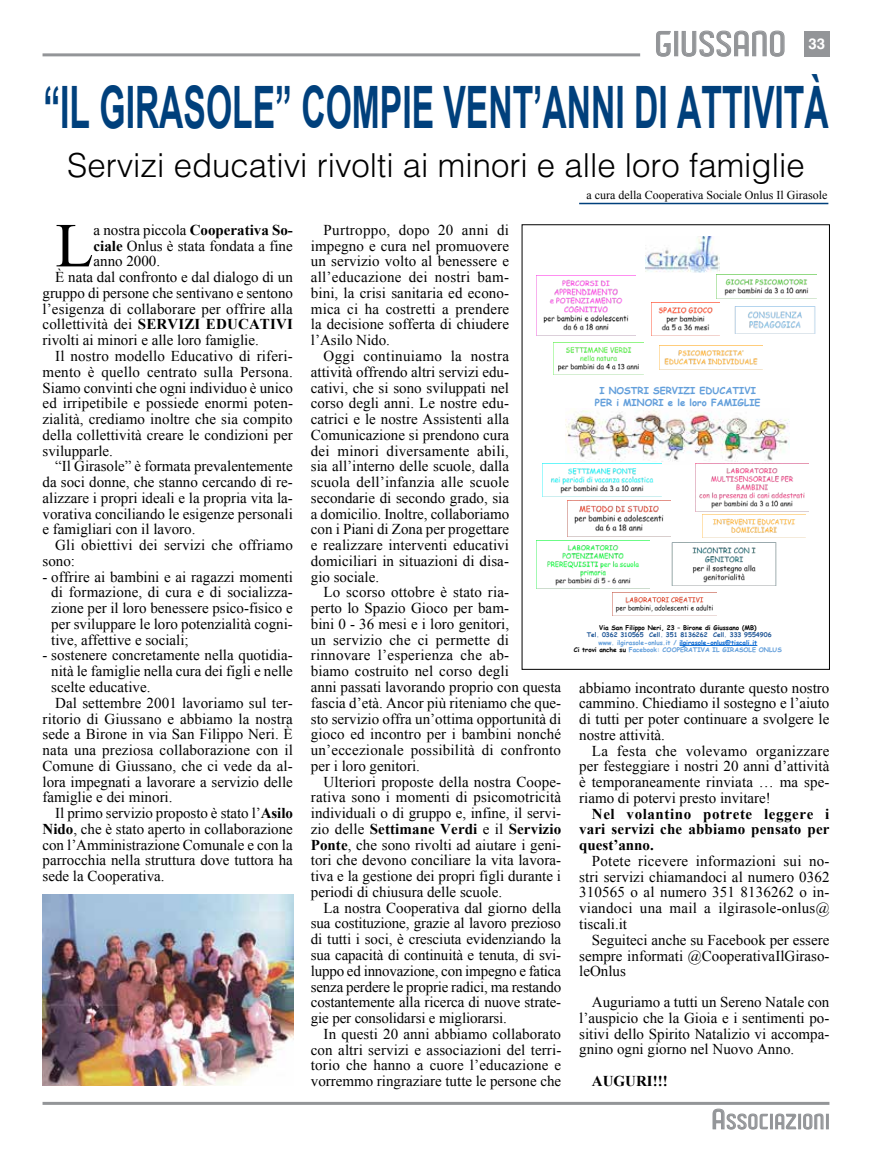
<style>
.page{position:relative;width:872px;height:1149px;background:#fff}
.page>*{position:absolute;margin:0;border:0;box-sizing:border-box;transform-origin:0 0}
.t1{font:62.55px "Times New Roman";color:#000}
.t2{font:700 58.5px "Arial";color:#00407c;scale:.57 1}
.t3{font:300 33px "Helvetica LT Std";color:#000}
.t4{font:500 31.95px "Paragon";letter-spacing:.04em;color:#939598}
.t5{font:500 19.2px "Paragon";letter-spacing:.065em;color:#939598}
.t6{font:15px/15.8px "Times New Roman";color:#000;text-align:justify}
.t7{font:700 15px/15.8px "Times New Roman";letter-spacing:.01em;color:#000;text-align:justify}
.t8{font:12px "Times New Roman";color:#000}
.t9{font:700 9.6px/11.6px "Comic Sans MS";color:#639fdb;text-align:center}
.t10{font:700 6.45px/7.6px "Comic Sans MS";color:#639fdb;text-align:center}
.t11{font:700 6.45px "Comic Sans MS";color:#000}
.s1{font-weight:700}
.s2{font-weight:400}
.s3{color:#225897}
.s4{color:#0c6ad3}
.s5{color:#000}
.s6{font-size:25.5px}
</style>
<div class="page">
<div style="left:804px;top:31px;width:25px;height:25px;background:#939598"></div>
<hr style="left:43px;top:1101px;width:786px;height:3px;background:#939598">
<hr style="left:43px;top:53px;width:597px;height:3px;background:#939598">
<svg style="left:656px;top:31px;width:15px;height:26px"></svg>
<div style="left:674px;top:31px;width:4px;height:25px;border:1px solid #939598"></div>
<svg style="left:681px;top:30px;width:104px;height:27px"></svg>
<svg style="left:712px;top:1108px;width:112px;height:21px"></svg>
<div style="left:826px;top:1113px;width:3px;height:15px;border:1px solid #939598"></div>
<hr style="left:579px;top:203px;width:249px;height:1px;background:#00407c">
<hr style="left:679px;top:645px;width:78px;height:1px;background:#0c6ad3">
<img style="left:566px;top:410px;width:223px;height:54px">
<img style="left:645px;top:236px;width:75px;height:36px">
<img style="left:536px;top:275px;width:99px;height:60px">
<img style="left:716px;top:274px;width:100px;height:24px">
<img style="left:651px;top:302px;width:69px;height:33px">
<img style="left:734px;top:306px;width:82px;height:27px">
<img style="left:553px;top:342px;width:91px;height:32px">
<img style="left:659px;top:345px;width:103px;height:24px">
<img style="left:695px;top:463px;width:113px;height:48px">
<img style="left:542px;top:463px;width:119px;height:33px">
<img style="left:567px;top:500px;width:103px;height:36px">
<img style="left:702px;top:514px;width:103px;height:23px">
<img style="left:536px;top:540px;width:113px;height:48px">
<img style="left:671px;top:542px;width:106px;height:43px">
<img style="left:613px;top:592px;width:103px;height:21px">
<img style="left:43px;top:894px;width:250px;height:190px">
<h3 class="t4" style="left:655px;top:31px;width:172px">GIUSSANO <sup>33</sup></h3>
<h2 class="t2" style="left:43px;top:68px;width:1379px">“IL GIRASOLE” COMPIE VENT’ANNI DI ATTIVITÀ</h2>
<h3 class="t3" style="left:67px;top:145px;width:739px">Servizi educativi rivolti ai minori e alle loro famiglie</h3>
<p class="t8" style="left:586px;top:187px;width:242px">a cura della Cooperativa Sociale Onlus Il Girasole</p>
<h1 class="t1" style="left:55px;top:203px;width:40px">L</h1>
<p class="t6" style="left:93px;top:222px;width:201px">a nostra piccola <span class="s1">Cooperativa So-</span></p>
<p class="t6" style="left:93px;top:237px;width:201px"><span class="s1">ciale</span> Onlus è stata fondata a fine</p>
<p class="t6" style="left:93px;top:253px;width:68px">anno 2000.</p>
<p class="t6" style="left:55px;top:269px;width:239px">È nata dal confronto e dal dialogo di un</p>
<p class="t6" style="left:43px;top:285px;width:252px">gruppo di persone che sentivano e sentono</p>
<p class="t6" style="left:43px;top:300px;width:252px">l’esigenza di collaborare per offrire alla</p>
<p class="t7" style="left:43px;top:316px;width:252px"><span class="s2">collettività dei</span> SERVIZI EDUCATIVI</p>
<p class="t6" style="left:43px;top:332px;width:218px">rivolti ai minori e alle loro famiglie.</p>
<p class="t6" style="left:55px;top:348px;width:239px">Il nostro modello Educativo di riferi-</p>
<p class="t6" style="left:43px;top:363px;width:252px">mento è quello centrato sulla Persona.</p>
<p class="t6" style="left:43px;top:379px;width:252px">Siamo convinti che ogni individuo è unico</p>
<p class="t6" style="left:43px;top:395px;width:252px">ed irripetibile e possiede enormi poten-</p>
<p class="t6" style="left:43px;top:411px;width:252px">zialità, crediamo inoltre che sia compito</p>
<p class="t6" style="left:43px;top:426px;width:252px">della collettività creare le condizioni per</p>
<p class="t6" style="left:43px;top:442px;width:72px">svilupparle.</p>
<p class="t6" style="left:55px;top:458px;width:239px">“Il Girasole” è formata prevalentemente</p>
<p class="t6" style="left:43px;top:474px;width:252px">da soci donne, che stanno cercando di re-</p>
<p class="t6" style="left:43px;top:489px;width:252px">alizzare i propri ideali e la propria vita la-</p>
<p class="t6" style="left:43px;top:505px;width:252px">vorativa conciliando le esigenze personali</p>
<p class="t6" style="left:43px;top:521px;width:154px">e famigliari con il lavoro.</p>
<p class="t6" style="left:55px;top:537px;width:239px">Gli obiettivi dei servizi che offriamo</p>
<p class="t6" style="left:43px;top:552px;width:34px">sono:</p>
<p class="t6" style="left:51px;top:568px;width:243px;text-indent:-9px">- offrire ai bambini e ai ragazzi momenti di formazione, di cura e di socializza&shy;zione per il loro benessere psico-fisico e per sviluppare le loro potenzialità cogni&shy;tive, affettive e sociali;</p>
<p class="t6" style="left:43px;top:647px;width:252px">- sostenere concretamente nella quotidia-</p>
<p class="t6" style="left:51px;top:663px;width:243px">nità le famiglie nella cura dei figli e nelle</p>
<p class="t6" style="left:51px;top:678px;width:101px">scelte educative.</p>
<p class="t6" style="left:55px;top:694px;width:239px">Dal settembre 2001 lavoriamo sul ter-</p>
<p class="t6" style="left:43px;top:710px;width:252px">ritorio di Giussano e abbiamo la nostra</p>
<p class="t6" style="left:43px;top:726px;width:252px">sede a Birone in via San Filippo Neri. È</p>
<p class="t6" style="left:43px;top:741px;width:252px">nata una preziosa collaborazione con il</p>
<p class="t6" style="left:43px;top:757px;width:252px">Comune di Giussano, che ci vede da al-</p>
<p class="t6" style="left:43px;top:773px;width:252px">lora impegnati a lavorare a servizio delle</p>
<p class="t6" style="left:43px;top:789px;width:131px">famiglie e dei minori.</p>
<p class="t6" style="left:55px;top:804px;width:239px">Il primo servizio proposto è stato l’<span class="s1">Asilo</span></p>
<p class="t6" style="left:43px;top:820px;width:252px"><span class="s1">Nido</span>, che è stato aperto in collaborazione</p>
<p class="t6" style="left:43px;top:836px;width:252px">con l’Amministrazione Comunale e con la</p>
<p class="t6" style="left:43px;top:852px;width:252px">parrocchia nella struttura dove tuttora ha</p>
<p class="t6" style="left:43px;top:867px;width:124px">sede la Cooperativa.</p>
<p class="t6" style="left:311px;top:222px;width:200px;text-indent:13px">Purtroppo, dopo 20 anni di impegno e cura nel promuovere un servizio volto al benessere e all’educazione dei nostri bam&shy;bini, la crisi sanitaria ed econo&shy;mica ci ha costretti a prendere la decisione sofferta di chiudere l’Asilo Nido.</p>
<p class="t6" style="left:311px;top:348px;width:200px;text-indent:13px">Oggi continuiamo la nostra attività offrendo altri servizi edu&shy;cativi, che si sono sviluppati nel corso degli anni. Le nostre edu&shy;catrici e le nostre Assistenti alla Comunicazione si prendono cura dei minori diversamente abili, sia all’interno delle scuole, dalla scuola dell’infanzia alle scuole secondarie di secondo grado, sia a domicilio. Inoltre, collaboriamo con i Piani di Zona per progettare e realizzare interventi educativi domiciliari in situazioni di disa&shy;gio sociale.</p>
<p class="t6" style="left:311px;top:584px;width:252px;text-align:left;text-indent:13px">Lo scorso ottobre è stato ria-<br>perto lo Spazio Gioco per bam-<br>bini 0 - 36 mesi e i loro genitori,<br>un servizio che ci permette di rinnovare l’esperienza che ab-<br>biamo costruito nel corso degli<br>anni passati lavorando proprio con questa fascia d’età. Ancor più riteniamo che que&shy;sto servizio offra un’ottima opportunità di gioco ed incontro per i bambini nonché un’eccezionale possibilità di confronto per i loro genitori.</p>
<p class="t6" style="left:311px;top:773px;width:252px;text-indent:13px">Ulteriori proposte della nostra Coope&shy;rativa sono i momenti di psicomotricità individuali o di gruppo e, infine, il servi&shy;zio delle <span class="s1">Settimane Verdi</span> e il <span class="s1">Servizio Ponte</span>, che sono rivolti ad aiutare i geni&shy;tori che devono conciliare la vita lavora&shy;tiva e la gestione dei propri figli durante i periodi di chiusura delle scuole.</p>
<p class="t6" style="left:311px;top:899px;width:252px;text-indent:13px">La nostra Cooperativa dal giorno della sua costituzione, grazie al lavoro prezioso di tutti i soci, è cresciuta evidenziando la sua capacità di continuità e tenuta, di svi&shy;luppo ed innovazione, con impegno e fatica senza perdere le proprie radici, ma restando costantemente alla ricerca di nuove strate&shy;gie per consolidarsi e migliorarsi.</p>
<p class="t6" style="left:311px;top:1025px;width:252px;text-indent:13px">In questi 20 anni abbiamo collaborato con altri servizi e associazioni del terri&shy;torio che hanno a cuore l’educazione e vorremmo ringraziare tutte le persone che</p>
<p class="t9" style="left:595px;top:384px;width:167px">I NOSTRI SERVIZI EDUCATIVI<br>PER i MINORI e le loro FAMIGLIE</p>
<p class="t11" style="left:599px;top:622px;width:159px">Via San Filippo Neri, 23 – Birone di Giussano (MB)</p>
<p class="t10" style="left:574px;top:630px;width:209px"><span class="s3">Tel. 0362 310565 Cell. 351 8136262 Cell. 333 9554906<br></span>www. ilgirasole-onlus.it / <span class="s4">ilgirasole-onlus@tiscali.it<br></span><span class="s5">Ci trovi anche su</span> Facebook: COOPERATIVA IL GIRASOLE ONLUS</p>
<p class="t6" style="left:579px;top:679px;width:252px">abbiamo incontrato durante questo nostro cammino. Chiediamo il sostegno e l’aiuto di tutti per poter continuare a svolgere le nostre attività.</p>
<p class="t6" style="left:579px;top:742px;width:252px;text-indent:13px">La festa che volevamo organizzare per festeggiare i nostri 20 anni d’attività è temporaneamente rinviata … ma spe&shy;riamo di potervi presto invitare!</p>
<p class="t7" style="left:579px;top:805px;width:252px;text-indent:13px">Nel volantino potrete leggere i vari servizi che abbiamo pensato per quest’anno.</p>
<p class="t6" style="left:579px;top:852px;width:252px;text-indent:13px">Potete ricevere informazioni sui no&shy;stri servizi chiamandoci al numero 0362<br>310565 o al numero 351 8136262 o in&shy;viandoci una mail a ilgirasole-onlus@ tiscali.it</p>
<p class="t6" style="left:579px;top:931px;width:252px;text-indent:13px">Seguiteci anche su Facebook per essere sempre informati @CooperativaIlGiraso&shy;leOnlus</p>
<p class="t6" style="left:579px;top:993px;width:252px;text-indent:13px">Auguriamo a tutti un Sereno Natale con l’auspicio che la Gioia e i sentimenti po&shy;sitivi dello Spirito Natalizio vi accompa&shy;gnino ogni giorno nel Nuovo Anno.</p>
<p class="t7" style="left:592px;top:1072px;width:77px">AUGURI!!!</p>
<p class="t5" style="left:712px;top:1113px;width:119px"><span class="s6">A</span>SSOCIAZIONI</p>
</div>
